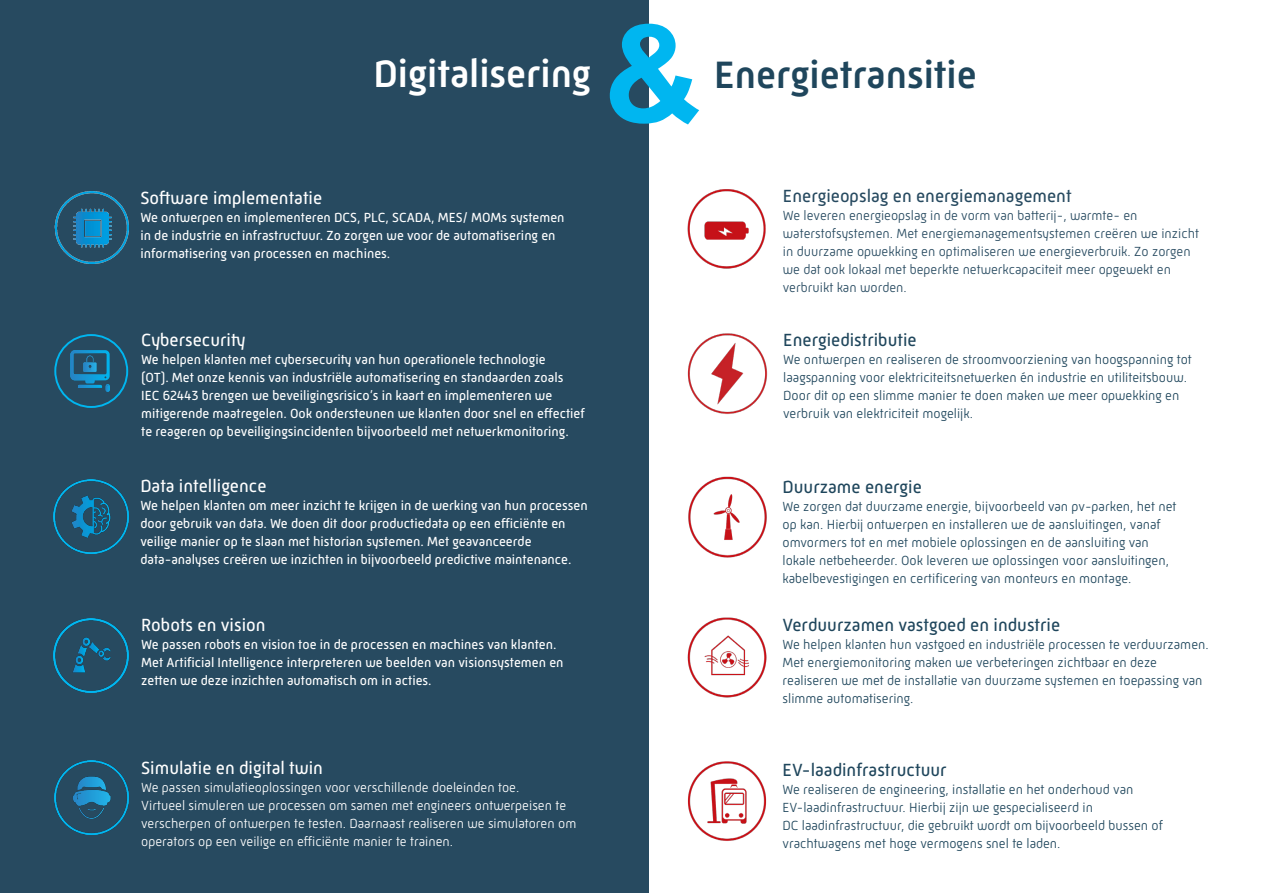
<style>
.page{position:relative;width:1263px;height:893px;background:#fff}
.page>*{position:absolute;margin:0;border:0;box-sizing:border-box;transform-origin:0 0}
.t1{font:700 135px "Arial";color:#00b6f0}
.t2{font:500 39px "Mic 32 New";color:#1f465c}
.t3{font:500 39px "Mic 32 New";color:#fff}
.Lopende_tekst{font:18px "Mic 32 New";color:#fff}
.Lopende_tekst-2{font:18px "Mic 32 New";color:#1f465c}
.Lopende_tekst-3{font:18px "Mic 32 New";color:#274a60}
.Lopende_tekst-4{font:300 13.5px/18px "Mic 32 New";color:#1f465c}
.Lopende_tekst-5{font:13.5px/18px "Mic 32 New";color:#fff}
.Lopende_tekst-6{font:300 13.5px/18px "Mic 32 New";color:#274a60}
.Lopende_tekst-7{font:300 13.5px/18px "Mic 32 New";color:#fff}
</style>
<div class="page">
<div style="left:0;top:0;width:648px;height:893px;background:#274a60"></div>
<img style="left:54px;top:761px;width:74px;height:74px">
<img style="left:54px;top:479px;width:74px;height:75px">
<img style="left:687px;top:333px;width:81px;height:81px">
<img style="left:687px;top:617px;width:80px;height:81px">
<img style="left:687px;top:761px;width:80px;height:80px">
<img style="left:688px;top:476px;width:79px;height:82px">
<img style="left:687px;top:189px;width:79px;height:80px">
<img style="left:54px;top:191px;width:75px;height:73px">
<div style="left:54px;top:334px;width:74px;height:74px;border:2px solid #00b6f0;border-radius:50%"></div>
<svg style="left:70px;top:350px;width:40px;height:42px"></svg>
<img style="left:54px;top:618px;width:74px;height:74px">
<p class="t3" style="left:373px;top:52px;width:219px">Digitalisering</p>
<p class="t1" style="left:604px;top:-21px;width:99px">&amp;</p>
<p class="t2" style="left:714px;top:52px;width:264px">Energietransitie</p>
<p class="Lopende_tekst" style="left:140px;top:188px;width:183px">Software implementatie</p>
<p class="Lopende_tekst-5" style="left:140px;top:209px;width:426px">We ontwerpen en implementeren DCS, PLC, SCADA, MES/ MOMs systemen in de industrie en infrastructuur. Zo zorgen we voor de automatisering en informatisering van processen en machines.</p>
<p class="Lopende_tekst" style="left:141px;top:330px;width:106px">Cybersecurity</p>
<p class="Lopende_tekst-5" style="left:141px;top:351px;width:445px">We helpen klanten met cybersecurity van hun operationele technologie<br>(OT). Met onze kennis van industriële automatisering en standaarden zoals IEC 62443 brengen we beveiligingsrisico’s in kaart en implementeren we mitigerende maatregelen. Ook ondersteunen we klanten door snel en effectief te reageren op beveiligingsincidenten bijvoorbeeld met netwerkmonitoring.</p>
<p class="Lopende_tekst" style="left:140px;top:475px;width:128px">Data intelligence</p>
<p class="Lopende_tekst-5" style="left:140px;top:496px;width:449px">We helpen klanten om meer inzicht te krijgen in de werking van hun processen door gebruik van data. We doen dit door productiedata op een efficiënte en veilige manier op te slaan met historian systemen. Met geavanceerde</p>
<p class="Lopende_tekst-5" style="left:140px;top:550px;width:433px">data-analyses creëren we inzichten in bijvoorbeeld predictive maintenance.</p>
<p class="Lopende_tekst" style="left:141px;top:615px;width:126px">Robots en vision</p>
<p class="Lopende_tekst-5" style="left:141px;top:636px;width:417px">We passen robots en vision toe in de processen en machines van klanten.</p>
<p class="Lopende_tekst-5" style="left:141px;top:654px;width:424px">Met Artificial Intelligence interpreteren we beelden van visionsystemen en zetten we deze inzichten automatisch om in acties.</p>
<p class="Lopende_tekst" style="left:141px;top:758px;width:183px">Simulatie en digital twin</p>
<p class="Lopende_tekst-7" style="left:141px;top:779px;width:437px">We passen simulatieoplossingen voor verschillende doeleinden toe.<br>Virtueel simuleren we processen om samen met engineers ontwerpeisen te verscherpen of ontwerpen te testen. Daarnaast realiseren we simulatoren om operators op een veilige en efficiënte manier te trainen.</p>
<p class="Lopende_tekst-3" style="left:783px;top:186px;width:290px">Energieopslag en energiemanagement</p>
<p class="Lopende_tekst-6" style="left:783px;top:207px;width:418px">We leveren energieopslag in de vorm van batterij-, warmte- en waterstofsystemen. Met energiemanagementsystemen creëren we inzicht in duurzame opwekking en optimaliseren we energieverbruik. Zo zorgen we dat ook lokaal met beperkte netwerkcapaciteit meer opgewekt en verbruikt kan worden.</p>
<p class="Lopende_tekst-2" style="left:783px;top:330px;width:135px">Energiedistributie</p>
<p class="Lopende_tekst-4" style="left:783px;top:351px;width:410px">We ontwerpen en realiseren de stroomvoorziening van hoogspanning tot laagspanning voor elektriciteitsnetwerken én industrie en utiliteitsbouw.<br>Door dit op een slimme manier te doen maken we meer opwekking en verbruik van elektriciteit mogelijk.</p>
<p class="Lopende_tekst-2" style="left:782px;top:477px;width:141px">Duurzame energie</p>
<p class="Lopende_tekst-4" style="left:782px;top:498px;width:395px">We zorgen dat duurzame energie, bijvoorbeeld van pv-parken, het net op kan. Hierbij ontwerpen en installeren we de aansluitingen, vanaf omvormers tot en met mobiele oplossingen en de aansluiting van lokale netbeheerder. Ook leveren we oplossingen voor aansluitingen, kabelbevestigingen en certificering van monteurs en montage.</p>
<p class="Lopende_tekst-2" style="left:782px;top:615px;width:279px">Verduurzamen vastgoed en industrie</p>
<p class="Lopende_tekst-4" style="left:782px;top:636px;width:428px">We helpen klanten hun vastgoed en industriële processen te verduurzamen.<br>Met energiemonitoring maken we verbeteringen zichtbaar en deze realiseren we met de installatie van duurzame systemen en toepassing van slimme automatisering.</p>
<p class="Lopende_tekst-2" style="left:782px;top:759px;width:166px">EV-laadinfrastructuur</p>
<p class="Lopende_tekst-4" style="left:782px;top:780px;width:352px">We realiseren de engineering, installatie en het onderhoud van</p>
<p class="Lopende_tekst-4" style="left:782px;top:798px;width:312px">EV-laadinfrastructuur. Hierbij zijn we gespecialiseerd in</p>
<p class="Lopende_tekst-4" style="left:782px;top:816px;width:382px">DC laadinfrastructuur, die gebruikt wordt om bijvoorbeeld bussen of vrachtwagens met hoge vermogens snel te laden.</p>
</div>
